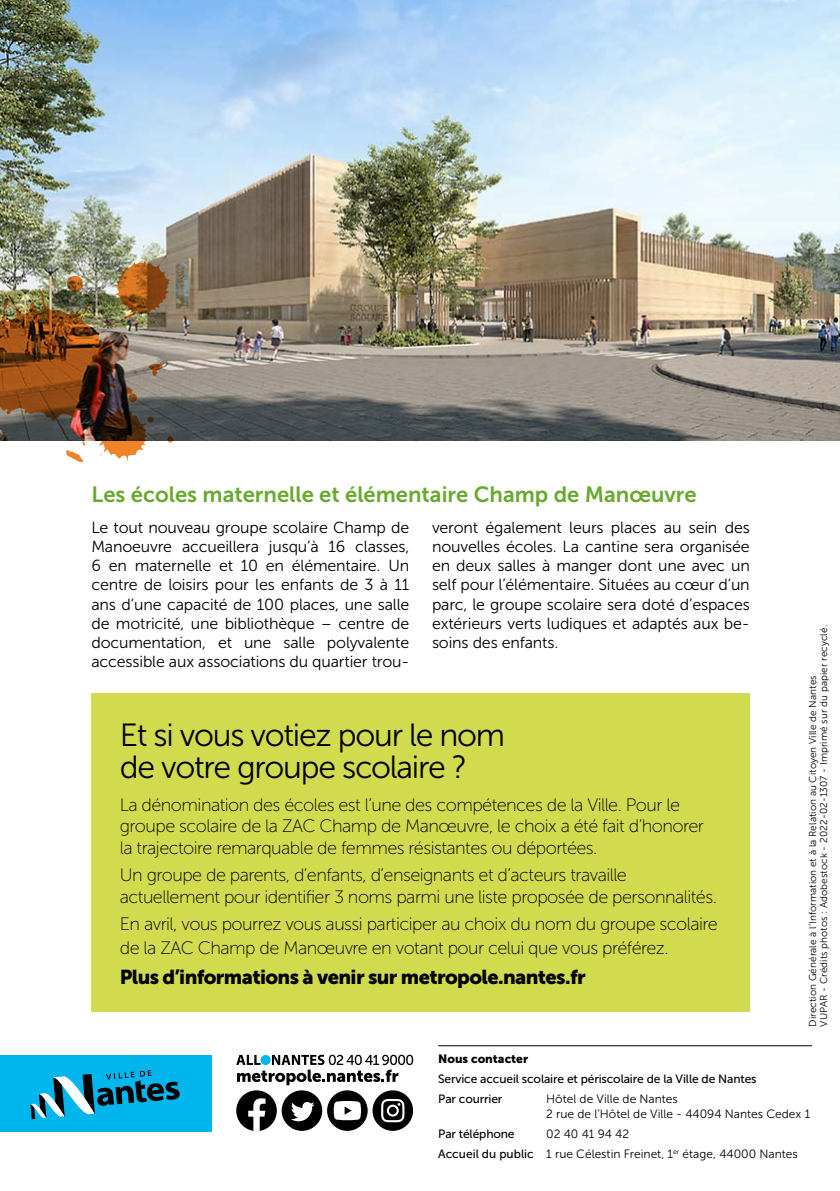
<style>
.page{position:relative;width:840px;height:1191px;background:#fff}
.page>*{position:absolute;margin:0;border:0;box-sizing:border-box;transform-origin:0 0}
.t1{font:32px/32px "Museo Sans 300";letter-spacing:-.04em;color:#000}
.t2{font:22px "Museo Sans 700";color:#69a92f}
.t3{font:20px "Museo Sans 900";letter-spacing:-.03em;color:#000}
.t4{font:18px/21.6px "Museo Sans 100";letter-spacing:-.03em;color:#000}
.t5{font:16px/19.2px "Museo Sans 300";letter-spacing:-.01em;color:#000;text-align:justify}
.t6{font:12px/14.4px "Museo Sans 300";color:#000}
.t7{font:12px/20px "Museo Sans 500";letter-spacing:-.01em;color:#000}
.t8{font:12px "Museo Sans 900";color:#000}
.t9{font:10px/11px "Museo Sans 300";letter-spacing:.005em;color:#000}
.s1{font-family:"Museo Sans 500"}
</style>
<div class="page">
<img style="left:0;top:0;width:839px;height:440px">
<img style="left:0;top:245px;width:183px;height:217px">
<div style="left:91px;top:693px;width:658px;height:319px;background:#d2db4d"></div>
<hr style="left:438px;top:1045px;width:373px;height:1px;background:#000">
<svg style="left:236px;top:1054px;width:177px;height:76px"></svg>
<div style="left:0;top:1054px;width:211px;height:77px;background:#00b6ed"></div>
<svg style="left:30px;top:1070px;width:150px;height:49px"></svg>
<h2 class="t2" style="left:91px;top:482px;width:606px">Les écoles maternelle et élémentaire Champ de Manœuvre</h2>
<p class="t5" style="left:91px;top:518px;width:319px">Le tout nouveau groupe scolaire Champ de Manoeuvre accueillera jusqu’à 16 classes, 6 en maternelle et 10 en élémentaire. Un centre de loisirs pour les enfants de 3 à 11 ans d’une capacité de 100 places, une salle de motricité, une bibliothèque – centre de documentation, et une salle polyvalente accessible aux associations du quartier trou-</p>
<p class="t5" style="left:432px;top:518px;width:319px">veront également leurs places au sein des nouvelles écoles. La cantine sera organisée en deux salles à manger dont une avec un self pour l’élémentaire. Situées au cœur d’un parc, le groupe scolaire sera doté d’espaces extérieurs verts ludiques et adaptés aux be&shy;soins des enfants.</p>
<h1 class="t1" style="left:120px;top:719px;width:386px">Et si vous votiez pour le nom de votre groupe scolaire ?</h1>
<p class="t4" style="left:120px;top:794px;width:585px">La dénomination des écoles est l’une des compétences de la Ville. Pour le groupe scolaire de la ZAC Champ de Manœuvre, le choix a été fait d’honorer la trajectoire remarquable de femmes résistantes ou déportées.</p>
<p class="t4" style="left:120px;top:864px;width:598px">Un groupe de parents, d’enfants, d’enseignants et d’acteurs travaille actuellement pour identifier 3 noms parmi une liste proposée de personnalités.</p>
<p class="t4" style="left:120px;top:912px;width:599px;line-height:24px">En avril, vous pourrez vous aussi participer au choix du nom du groupe scolaire de la ZAC Champ de Manœuvre en votant pour celui que vous préférez.</p>
<p class="t3" style="left:120px;top:965px;width:467px">Plus d’informations à venir sur metropole.nantes.fr</p>
<p class="t9" style="left:807px;top:1026px;width:403px;rotate:-90deg">Direction Générale à l’Information et à la Relation au Citoyen Ville de Nantes<br>VUPAR - Crédits photos : Adobestock - 2022-02-1307 - Imprimé sur du papier recyclé.</p>
<p class="t8" style="left:438px;top:1052px;width:91px">Nous contacter</p>
<p class="t7" style="left:438px;top:1069px;width:320px">Service accueil scolaire et périscolaire de la Ville de Nantes<br>Par courrier</p>
<p class="t6" style="left:546px;top:1092px;width:265px">Hôtel de Ville de Nantes<br>2 rue de l’Hôtel de Ville - 44094 Nantes Cedex 1</p>
<p class="t6" style="left:438px;top:1123px;width:361px;line-height:20px;text-indent:108px">02 40 41 94 42<br><span class="s1">Accueil du public</span> 1 rue Célestin Freinet, 1<sup>er</sup> étage, 44000 Nantes</p>
<p class="t7" style="left:438px;top:1123px;width:78px">Par téléphone</p>
</div>
